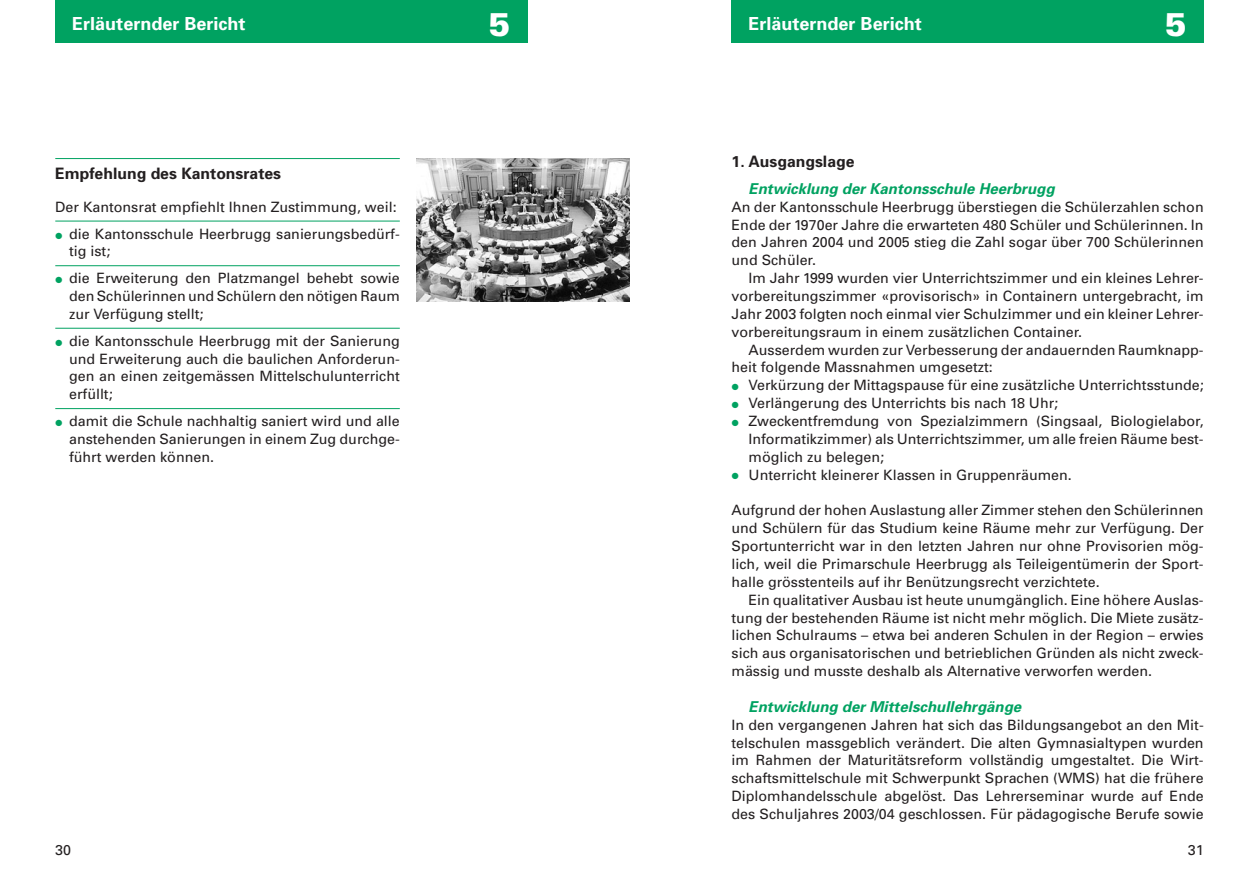
<style>
.page{position:relative;width:1259px;height:893px;background:#fff}
.page>*{position:absolute;margin:0;border:0;box-sizing:border-box;transform-origin:0 0}
.t1{font:900 33px "Univers";color:#fff}
.t2{font:700 18px "Univers";color:#fff}
.t3{font:700 15.75px "Univers";color:#231f20}
.t4{font:italic 700 15px "Univers";color:#00a261}
.t5{font:14.25px/17.9px "Univers";color:#231f20;text-align:justify}
.s1{font-family:"European Pi Three";font-size:9px;color:#00a261}
</style>
<div class="page">
<div style="left:55px;top:0;width:472px;height:43px;background:#00a261"></div>
<div style="left:731px;top:0;width:472px;height:43px;background:#00a261"></div>
<hr style="left:55px;top:158px;width:345px;height:1px;background:#00a261">
<hr style="left:55px;top:221px;width:345px;height:1px;background:#00a261">
<hr style="left:55px;top:265px;width:345px;height:1px;background:#00a261">
<hr style="left:55px;top:328px;width:345px;height:1px;background:#00a261">
<hr style="left:55px;top:408px;width:345px;height:1px;background:#00a261">
<img style="left:417px;top:158px;width:212px;height:143px">
<p class="t2" style="left:72px;top:13px;width:175px">Erläuternder Bericht</p>
<p class="t3" style="left:55px;top:164px;width:227px">Empfehlung des Kantonsrates</p>
<p class="t5" style="left:55px;top:193px;width:346px;line-height:26.8px">Der Kantonsrat empfiehlt Ihnen Zustimmung, weil:<br><span class="s1">P</span> die Kantonsschule Heerbrugg sanierungsbedürf-</p>
<p class="t5" style="left:55px;top:238px;width:346px;line-height:26.8px;text-indent:14px">tig ist;<br><span class="s1">P</span> die Erweiterung den Platzmangel behebt sowie</p>
<p class="t5" style="left:69px;top:287px;width:332px">den Schülerinnen und Schülern den nötigen Raum zur Verfügung stellt;</p>
<p class="t5" style="left:69px;top:332px;width:332px;text-indent:-14px"><span class="s1">P</span> die Kantonsschule Heerbrugg mit der Sanierung und Erweiterung auch die baulichen Anforderun&shy;gen an einen zeitgemässen Mittelschulunterricht erfüllt;</p>
<p class="t5" style="left:69px;top:412px;width:332px;text-indent:-14px"><span class="s1">P</span> damit die Schule nachhaltig saniert wird und alle anstehenden Sanierungen in einem Zug durchge&shy;führt werden können.</p>
<p class="t5" style="left:55px;top:841px;width:17px">30</p>
<h1 class="t1" style="left:488px;top:3px;width:24px">5</h1>
<h1 class="t1" style="left:1164px;top:3px;width:24px">5</h1>
<p class="t2" style="left:748px;top:13px;width:175px">Erläuternder Bericht</p>
<p class="t3" style="left:731px;top:152px;width:124px">1. Ausgangslage</p>
<p class="t4" style="left:748px;top:180px;width:307px">Entwicklung der Kantonsschule Heerbrugg</p>
<p class="t5" style="left:731px;top:198px;width:473px">An der Kantonsschule Heerbrugg überstiegen die Schülerzahlen schon Ende der 1970er Jahre die erwarteten 480 Schüler und Schülerinnen. In den Jahren 2004 und 2005 stieg die Zahl sogar über 700 Schülerinnen und Schüler.</p>
<p class="t5" style="left:731px;top:269px;width:473px;text-indent:17px">Im Jahr 1999 wurden vier Unterrichtszimmer und ein kleines Lehrer&shy;vorbereitungszimmer «provisorisch» in Containern untergebracht, im Jahr 2003 folgten noch einmal vier Schulzimmer und ein kleiner Lehrer&shy;vorbereitungsraum in einem zusätzlichen Container.</p>
<p class="t5" style="left:748px;top:341px;width:456px">Ausserdem wurden zur Verbesserung der andauernden Raumknapp-</p>
<p class="t5" style="left:731px;top:359px;width:263px">heit folgende Massnahmen umgesetzt:</p>
<p class="t5" style="left:731px;top:377px;width:473px"><span class="s1">P</span> Verkürzung der Mittagspause für eine zusätzliche Unterrichtsstunde;</p>
<p class="t5" style="left:731px;top:394px;width:328px"><span class="s1">P</span> Verlängerung des Unterrichts bis nach 18 Uhr;</p>
<p class="t5" style="left:731px;top:412px;width:473px"><span class="s1">P</span> Zweckentfremdung von Spezialzimmern (Singsaal, Biologielabor,</p>
<p class="t5" style="left:748px;top:430px;width:456px">Informatikzimmer) als Unterrichtszimmer, um alle freien Räume best-</p>
<p class="t5" style="left:748px;top:448px;width:137px">möglich zu belegen;</p>
<p class="t5" style="left:731px;top:466px;width:339px"><span class="s1">P</span> Unterricht kleinerer Klassen in Gruppenräumen.</p>
<p class="t5" style="left:731px;top:502px;width:474px">Aufgrund der hohen Auslastung aller Zimmer stehen den Schülerinnen und Schülern für das Studium keine Räume mehr zur Verfügung. Der Sportunterricht war in den letzten Jahren nur ohne Provisorien mög&shy;lich, weil die Primarschule Heerbrugg als Teileigentümerin der Sport&shy;halle grösstenteils auf ihr Benützungsrecht verzichtete.</p>
<p class="t5" style="left:731px;top:591px;width:474px;text-indent:17px">Ein qualitativer Ausbau ist heute unumgänglich. Eine höhere Auslas&shy;tung der bestehenden Räume ist nicht mehr möglich. Die Miete zusätz&shy;lichen Schulraums – etwa bei anderen Schulen in der Region – erwies sich aus organisatorischen und betrieblichen Gründen als nicht zweck&shy;mässig und musste deshalb als Alternative verworfen werden.</p>
<p class="t4" style="left:748px;top:697px;width:274px">Entwicklung der Mittelschullehrgänge</p>
<p class="t5" style="left:731px;top:716px;width:474px">In den vergangenen Jahren hat sich das Bildungsangebot an den Mit&shy;telschulen massgeblich verändert. Die alten Gymnasialtypen wurden im Rahmen der Maturitätsreform vollständig umgestaltet. Die Wirt&shy;schaftsmittelschule mit Schwerpunkt Sprachen (WMS) hat die frühere Diplomhandelsschule abgelöst. Das Lehrerseminar wurde auf Ende des Schuljahres 2003/04 geschlossen. Für pädagogische Berufe sowie</p>
<p class="t5" style="left:1187px;top:841px;width:17px">31</p>
</div>
